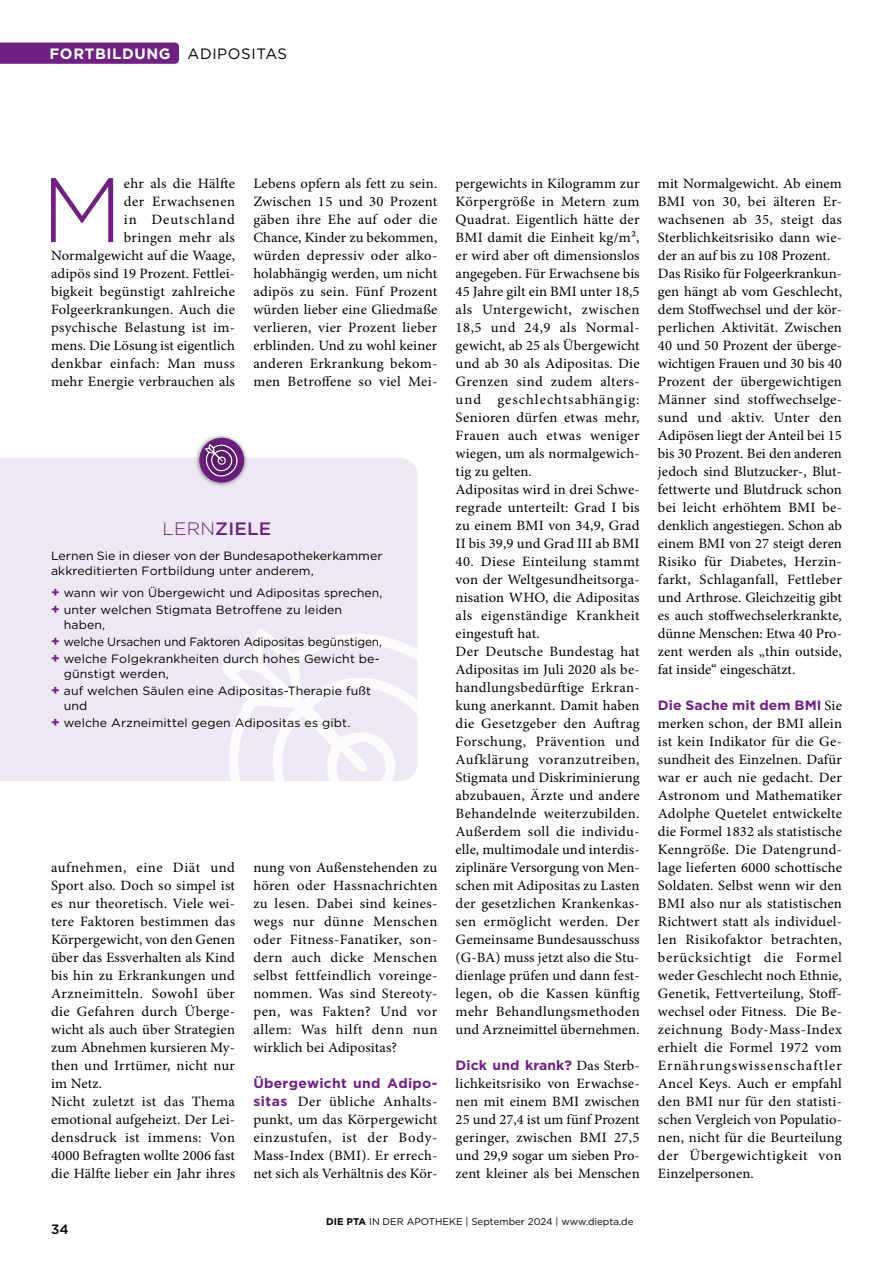
<style>
.page{position:relative;width:893px;height:1263px;background:#fff}
.page>*{position:absolute;margin:0;border:0;box-sizing:border-box;transform-origin:0 0}
.t1{font:300 91.35px "Gotham";color:#6f2082}
.t2{font:500 18px "Gotham";letter-spacing:.01em;color:#6f2082}
.t3{font:700 15px "Gotham";letter-spacing:.04em;color:#fff}
.t4{font:14.25px/18px "Minion Pro";letter-spacing:.015em;color:#000;text-align:justify}
.t5{font:700 13.5px "Gotham";letter-spacing:.01em;color:#6f2082}
.t6{font:500 13.5px "Gotham";color:#000}
.t7{font:12px/17.1px "Gotham";letter-spacing:.01em;color:#000}
.t8{font:12px/17.1px "Gotham";letter-spacing:-.01em;color:#000}
.t9{font:9.75px "Gotham";color:#000}
.s1{font-weight:400;color:#020103}
.s2{font-weight:300}
.s3{font-weight:700;font-size:13.5px;color:#6f2082}
.s4{font-family:"Gotham";font-weight:700;font-size:13.5px;color:#6f2082}
.s5{font-family:"Minion Pro";font-weight:400;font-size:14.25px;color:#000}
.s6{font-weight:700}
</style>
<div class="page">
<div style="left:0;top:43px;width:179px;height:21px;background:#6f2082"></div>
<div style="left:0;top:458px;width:418px;height:323px;background:#eee8f4"></div>
<svg style="left:209px;top:627px;width:209px;height:154px"></svg>
<div style="left:194px;top:433px;width:55px;height:54px;background:#000;opacity:.5"></div>
<div style="left:196px;top:435px;width:51px;height:51px;background:#000;opacity:.75"></div>
<svg style="left:203px;top:444px;width:36px;height:34px"></svg>
<p class="t3" style="left:50px;top:44px;width:239px">FORTBILDUNG <span class="s1">ADIPOSITAS</span></p>
<p class="t4" style="left:51px;top:175px;width:186px;text-align:right">ehr als die Hälfte<br>der Erwachsenen<br>in Deutschland<br>bringen mehr als<br>Normalgewicht auf die Waage, adipös sind 19 Prozent. Fettlei&shy;bigkeit begünstigt zahlreiche<br>Folgeerkrankungen. Auch die psychische Belastung ist im&shy;mens. Die Lösung ist eigentlich denkbar einfach: Man muss mehr Energie verbrauchen als</p>
<h1 class="t1" style="left:41px;top:152px;width:83px">M</h1>
<p class="t4" style="left:253px;top:175px;width:186px">Lebens opfern als fett zu sein.<br>Zwischen 15 und 30 Prozent gäben ihre Ehe auf oder die Chance, Kinder zu bekommen, würden depressiv oder alko&shy;holabhängig werden, um nicht adipös zu sein. Fünf Prozent würden lieber eine Gliedmaße verlieren, vier Prozent lieber erblinden. Und zu wohl keiner anderen Erkrankung bekom&shy;men Betroffene so viel Mei-</p>
<p class="t2" style="left:163px;top:516px;width:110px"><span class="s2">LERN</span>ZIELE</p>
<p class="t7" style="left:51px;top:548px;width:333px;line-height:15px">Lernen Sie in dieser von der Bundesapothekerkammer akkreditierten Fortbildung unter anderem,</p>
<p class="t7" style="left:51px;top:583px;width:333px"><span class="s3">+</span> wann wir von Übergewicht und Adipositas sprechen, <span class="s3">+</span> unter welchen Stigmata Betroffene zu leiden</p>
<p class="t8" style="left:51px;top:616px;width:332px;text-indent:13px">haben,<br><span class="s3">+</span> welche Ursachen und Faktoren Adipositas begünstigen, <span class="s3">+</span> welche Folgekrankheiten durch hohes Gewicht be-</p>
<p class="t7" style="left:51px;top:665px;width:322px;text-indent:13px">günstigt werden,<br><span class="s3">+</span> auf welchen Säulen eine Adipositas-Therapie fußt</p>
<p class="t7" style="left:51px;top:697px;width:301px;text-indent:13px">und<br><span class="s3">+</span> welche Arzneimittel gegen Adipositas es gibt.</p>
<p class="t4" style="left:51px;top:859px;width:186px;text-align:left">aufnehmen, eine Diät und<br>Sport also. Doch so simpel ist es nur theoretisch. Viele wei&shy;tere Faktoren bestimmen das<br>Körpergewicht, von den Genen über das Essverhalten als Kind bis hin zu Erkrankungen und<br>Arzneimitteln. Sowohl über die Gefahren durch Überge&shy;wicht als auch über Strategien zum Abnehmen kursieren My&shy;then und Irrtümer, nicht nur im Netz.<br>Nicht zuletzt ist das Thema emotional aufgeheizt. Der Lei&shy;densdruck ist immens: Von<br>4000 Befragten wollte 2006 fast die Hälfte lieber ein Jahr ihres</p>
<p class="t4" style="left:253px;top:859px;width:186px">nung von Außenstehenden zu hören oder Hassnachrichten zu lesen. Dabei sind keines&shy;wegs nur dünne Menschen oder Fitness-Fanatiker, son&shy;dern auch dicke Menschen selbst fettfeindlich voreinge&shy;nommen. Was sind Stereoty&shy;pen, was Fakten? Und vor allem: Was hilft denn nun wirklich bei Adipositas?</p>
<p class="t5" style="left:253px;top:1074px;width:186px">Übergewicht und Adipo-</p>
<p class="t4" style="left:253px;top:1093px;width:186px"><span class="s4">sitas</span> Der übliche Anhalts&shy;punkt, um das Körpergewicht einzustufen, ist der Body-Mass-Index (BMI). Er errech&shy;net sich als Verhältnis des Kör-</p>
<p class="t4" style="left:456px;top:175px;width:186px;text-align:left">pergewichts in Kilogramm zur<br>Körpergröße in Metern zum<br>Quadrat. Eigentlich hätte der<br>BMI damit die Einheit kg/m2, er wird aber oft dimensionslos angegeben. Für Erwachsene bis<br>45 Jahre gilt ein BMI unter 18,5 als Untergewicht, zwischen<br>18,5 und 24,9 als Normal&shy;gewicht, ab 25 als Übergewicht und ab 30 als Adipositas. Die<br>Grenzen sind zudem alters&shy;und geschlechtsabhängig:<br>Senioren dürfen etwas mehr,<br>Frauen auch etwas weniger wiegen, um als normalgewich&shy;tig zu gelten.<br>Adipositas wird in drei Schwe&shy;regrade unterteilt: Grad I bis zu einem BMI von 34,9, Grad<br>II bis 39,9 und Grad III ab BMI</p>
<p class="t4" style="left:456px;top:553px;width:186px;text-align:left">40. Diese Einteilung stammt von der Weltgesundheitsorga&shy;nisation WHO, die Adipositas als eigenständige Krankheit eingestuft hat.<br>Der Deutsche Bundestag hat<br>Adipositas im Juli 2020 als be&shy;handlungsbedürftige Erkran&shy;kung anerkannt. Damit haben die Gesetzgeber den Auftrag<br>Forschung, Prävention und<br>Aufklärung voranzutreiben,<br>Stigmata und Diskriminierung abzubauen, Ärzte und andere<br>Behandelnde weiterzubilden.<br>Außerdem soll die individu&shy;elle, multimodale und interdis&shy;ziplinäre Versorgung von Men&shy;schen mit Adipositas zu Lasten der gesetzlichen Krankenkas&shy;sen ermöglicht werden. Der<br>Gemeinsame Bundesausschuss (G-BA) muss jetzt also die Stu&shy;dienlage prüfen und dann fest&shy;legen, ob die Kassen künftig mehr Behandlungsmethoden und Arzneimittel übernehmen.</p>
<p class="t5" style="left:456px;top:1056px;width:186px">Dick und krank? <span class="s5">Das Sterb-</span></p>
<p class="t4" style="left:456px;top:1075px;width:186px">lichkeitsrisiko von Erwachse&shy;nen mit einem BMI zwischen 25 und 27,4 ist um fünf Prozent geringer, zwischen BMI 27,5 und 29,9 sogar um sieben Pro&shy;zent kleiner als bei Menschen</p>
<p class="t6" style="left:51px;top:1220px;width:19px">34</p>
<p class="t9" style="left:326px;top:1215px;width:309px"><span class="s6">DIE PTA</span> IN DER APOTHEKE | September 2024 | www.diepta.de</p>
<p class="t4" style="left:658px;top:175px;width:186px;text-align:left">mit Normalgewicht. Ab einem<br>BMI von 30, bei älteren Er&shy;wachsenen ab 35, steigt das<br>Sterblichkeitsrisiko dann wie&shy;der an auf bis zu 108 Prozent.<br>Das Risiko für Folgeerkrankun&shy;gen hängt ab vom Geschlecht, dem Stoffwechsel und der kör&shy;perlichen Aktivität. Zwischen<br>40 und 50 Prozent der überge&shy;wichtigen Frauen und 30 bis 40<br>Prozent der übergewichtigen<br>Männer sind stoffwechselge&shy;sund und aktiv. Unter den<br>Adipösen liegt der Anteil bei 15 bis 30 Prozent. Bei den anderen jedoch sind Blutzucker-, Blut&shy;fettwerte und Blutdruck schon bei leicht erhöhtem BMI be&shy;denklich angestiegen. Schon ab einem BMI von 27 steigt deren<br>Risiko für Diabetes, Herzin&shy;farkt, Schlaganfall, Fettleber und Arthrose. Gleichzeitig gibt es auch stoffwechselerkrankte, dünne Menschen: Etwa 40 Pro&shy;zent werden als „thin outside, fat inside“ eingeschätzt.</p>
<p class="t5" style="left:658px;top:696px;width:186px">Die Sache mit dem BMI <span class="s5">Sie</span></p>
<p class="t4" style="left:658px;top:715px;width:186px">merken schon, der BMI allein ist kein Indikator für die Ge&shy;sundheit des Einzelnen. Dafür war er auch nie gedacht. Der Astronom und Mathematiker Adolphe Quetelet entwickelte die Formel 1832 als statistische Kenngröße. Die Datengrund&shy;lage lieferten 6000 schottische Soldaten. Selbst wenn wir den BMI also nur als statistischen Richtwert statt als individuel&shy;len Risikofaktor betrachten, berücksichtigt die Formel weder Geschlecht noch Ethnie, Genetik, Fettverteilung, Stoff&shy;wechsel oder Fitness. Die Be&shy;zeichnung Body-Mass-Index erhielt die Formel 1972 vom Ernährungswissenschaftler Ancel Keys. Auch er empfahl den BMI nur für den statisti&shy;schen Vergleich von Populatio&shy;nen, nicht für die Beurteilung der Übergewichtigkeit von Einzelpersonen.</p>
</div>
